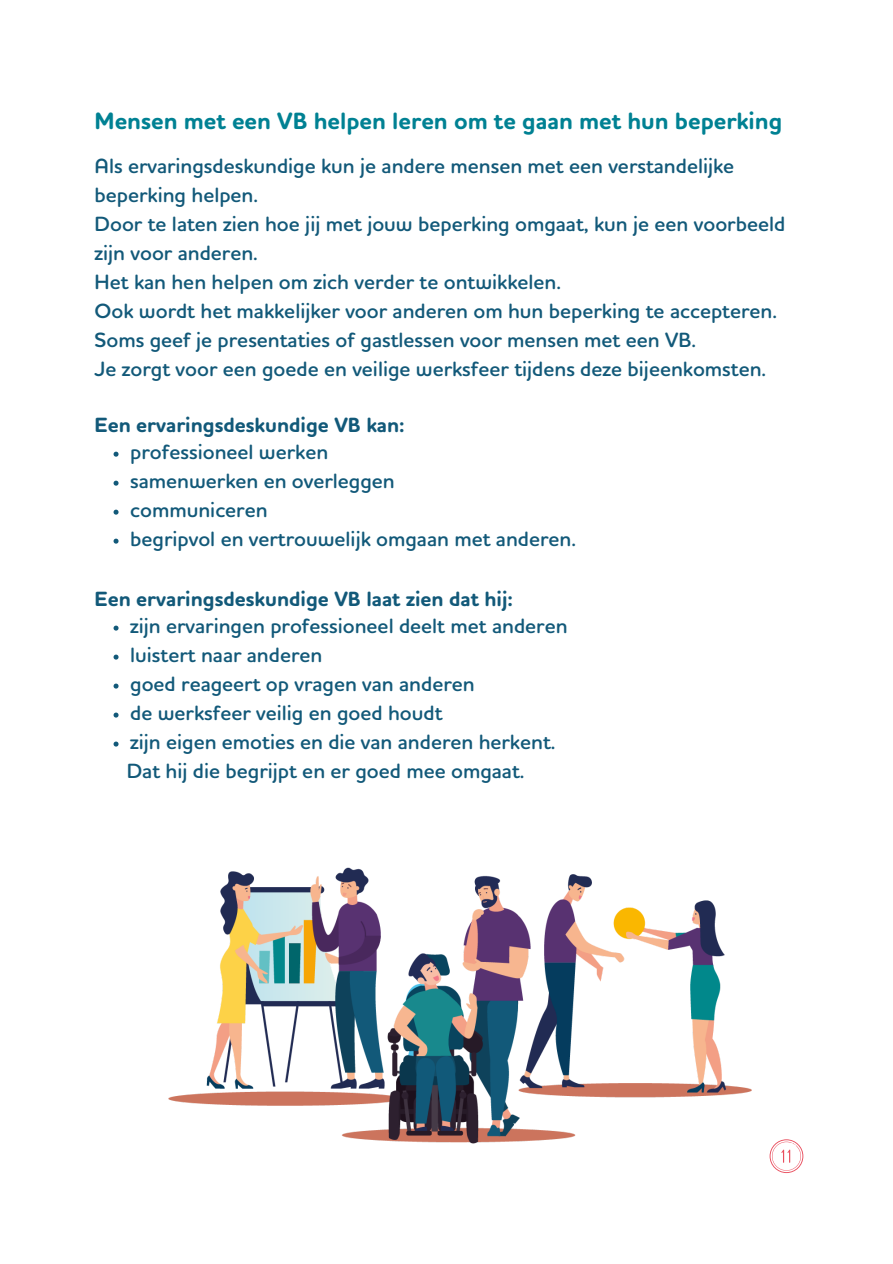
<style>
.page{position:relative;width:893px;height:1264px;background:#fff}
.page>*{position:absolute;margin:0;border:0;box-sizing:border-box;transform-origin:0 0}
.t1{font:700 24px "Houschka Rounded Alt";color:#008193}
.t2{font:600 21px/29px "Houschka Rounded";color:#125979}
.t3{font:700 21px "Houschka Rounded Alt";color:#125979}
</style>
<div class="page">
<img style="left:168px;top:867px;width:624px;height:306px">
<svg style="left:113px;top:451px;width:5px;height:5px"></svg>
<svg style="left:113px;top:480px;width:5px;height:5px"></svg>
<svg style="left:113px;top:509px;width:5px;height:5px"></svg>
<svg style="left:113px;top:538px;width:5px;height:5px"></svg>
<svg style="left:113px;top:625px;width:5px;height:5px"></svg>
<svg style="left:113px;top:654px;width:5px;height:5px"></svg>
<svg style="left:113px;top:683px;width:5px;height:5px"></svg>
<svg style="left:113px;top:712px;width:5px;height:5px"></svg>
<svg style="left:113px;top:741px;width:5px;height:5px"></svg>
<svg style="left:769px;top:1139px;width:34px;height:33px"></svg>
<p class="t1" style="left:94px;top:105px;width:689px">Mensen met een VB helpen leren om te gaan met hun beperking</p>
<p class="t2" style="left:94px;top:153px;width:692px">Als ervaringsdeskundige kun je andere mensen met een verstandelijke beperking helpen.<br>Door te laten zien hoe jij met jouw beperking omgaat, kun je een voorbeeld zijn voor anderen.<br>Het kan hen helpen om zich verder te ontwikkelen.<br>Ook wordt het makkelijker voor anderen om hun beperking te accepteren.<br>Soms geef je presentaties of gastlessen voor mensen met een VB.<br>Je zorgt voor een goede en veilige werksfeer tijdens deze bijeenkomsten.</p>
<p class="t3" style="left:94px;top:411px;width:311px">Een ervaringsdeskundige VB kan:</p>
<p class="t2" style="left:130px;top:439px;width:447px">professioneel werken<br>samenwerken en overleggen<br>communiceren<br>begripvol en vertrouwelijk omgaan met anderen.</p>
<p class="t3" style="left:94px;top:585px;width:420px">Een ervaringsdeskundige VB laat zien dat hij:</p>
<p class="t2" style="left:130px;top:612px;width:439px">zijn ervaringen professioneel deelt met anderen luistert naar anderen<br>goed reageert op vragen van anderen<br>de werksfeer veilig en goed houdt<br>zijn eigen emoties en die van anderen herkent.</p>
<p class="t2" style="left:127px;top:757px;width:399px">Dat hij die begrijpt en er goed mee omgaat.</p>
</div>
